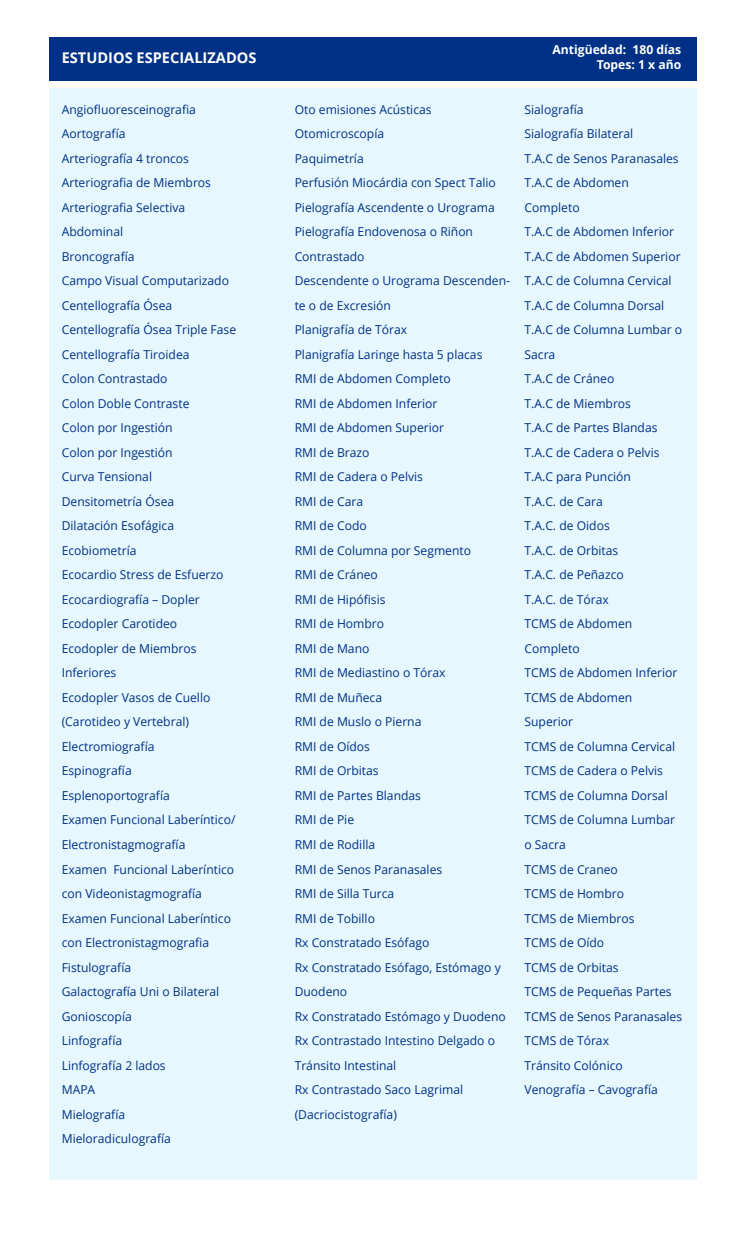
<style>
.page{position:relative;width:745px;height:1241px;background:#fff}
.page>*{position:absolute;margin:0;border:0;box-sizing:border-box;transform-origin:0 0}
.t1{font:700 14.7px "Open Sans";color:#fff}
.t2{font:12.25px/24.5px "Open Sans";color:#003186}
.t3{font:700 12.25px/14.5px "Open Sans";color:#fff;text-align:right}
</style>
<div class="page">
<div style="left:49px;top:37px;width:647px;height:44px;background:#003186"></div>
<div style="left:49px;top:88px;width:647px;height:1091px;background:#e6f7fd"></div>
<p class="t1" style="left:62px;top:48px;width:196px">ESTUDIOS ESPECIALIZADOS</p>
<p class="t3" style="left:552px;top:42px;width:130px">Antigüedad: 180 días<br>Topes: 1 x año</p>
<p class="t2" style="left:62px;top:96px;width:176px">Angiofluoresceinografia<br>Aortografía<br>Arteriografía 4 troncos<br>Arteriografia de Miembros<br>Arteriografia Selectiva<br>Abdominal<br>Broncografía<br>Campo Visual Computarizado<br>Centellografía Ósea<br>Centellografía Ósea Triple Fase<br>Centellografía Tiroidea<br>Colon Contrastado<br>Colon Doble Contraste<br>Colon por Ingestión<br>Colon por Ingestión<br>Curva Tensional<br>Densitometría Ósea<br>Dilatación Esofágica<br>Ecobiometría<br>Ecocardio Stress de Esfuerzo<br>Ecocardiografía – Dopler<br>Ecodopler Carotideo<br>Ecodopler de Miembros<br>Inferiores<br>Ecodopler Vasos de Cuello (Carotideo y Vertebral)<br>Electromiografía<br>Espinografía<br>Esplenoportografía<br>Examen Funcional Laberíntico/<br>Electronistagmografía<br>Examen Funcional Laberíntico con Videonistagmografía<br>Examen Funcional Laberíntico con Electronistagmografia<br>Fistulografía<br>Galactografía Uni o Bilateral<br>Gonioscopía<br>Linfografía<br>Linfografía 2 lados<br>MAPA<br>Mielografía<br>Mieloradiculografía</p>
<p class="t2" style="left:294px;top:96px;width:217px">Oto emisiones Acústicas<br>Otomicroscopía<br>Paquimetría<br>Perfusión Miocárdia con Spect Talio<br>Pielografía Ascendente o Urograma<br>Pielografía Endovenosa o Riñon<br>Contrastado<br>Descendente o Urograma Descenden&shy;te o de Excresión<br>Planigrafía de Tórax<br>Planigrafía Laringe hasta 5 placas<br>RMI de Abdomen Completo<br>RMI de Abdomen Inferior<br>RMI de Abdomen Superior<br>RMI de Brazo<br>RMI de Cadera o Pelvis<br>RMI de Cara<br>RMI de Codo<br>RMI de Columna por Segmento<br>RMI de Cráneo<br>RMI de Hipófisis<br>RMI de Hombro<br>RMI de Mano<br>RMI de Mediastino o Tórax<br>RMI de Muñeca<br>RMI de Muslo o Pierna<br>RMI de Oídos<br>RMI de Orbitas<br>RMI de Partes Blandas<br>RMI de Pie<br>RMI de Rodilla<br>RMI de Senos Paranasales<br>RMI de Silla Turca<br>RMI de Tobillo<br>Rx Constratado Esófago<br>Rx Constratado Esófago, Estómago y<br>Duodeno<br>Rx Constratado Estómago y Duodeno<br>Rx Contrastado Intestino Delgado o<br>Tránsito Intestinal<br>Rx Contrastado Saco Lagrimal (Dacriocistografía)</p>
<p class="t2" style="left:524px;top:96px;width:159px">Sialografía<br>Sialografía Bilateral<br>T.A.C de Senos Paranasales<br>T.A.C de Abdomen<br>Completo<br>T.A.C de Abdomen Inferior<br>T.A.C de Abdomen Superior<br>T.A.C de Columna Cervical<br>T.A.C de Columna Dorsal<br>T.A.C de Columna Lumbar o<br>Sacra<br>T.A.C de Cráneo<br>T.A.C de Miembros<br>T.A.C de Partes Blandas<br>T.A.C de Cadera o Pelvis<br>T.A.C para Punción<br>T.A.C. de Cara<br>T.A.C. de Oidos<br>T.A.C. de Orbitas<br>T.A.C. de Peñazco<br>T.A.C. de Tórax<br>TCMS de Abdomen<br>Completo<br>TCMS de Abdomen Inferior<br>TCMS de Abdomen<br>Superior<br>TCMS de Columna Cervical<br>TCMS de Cadera o Pelvis<br>TCMS de Columna Dorsal<br>TCMS de Columna Lumbar o Sacra<br>TCMS de Craneo<br>TCMS de Hombro<br>TCMS de Miembros<br>TCMS de Oído<br>TCMS de Orbitas<br>TCMS de Pequeñas Partes<br>TCMS de Senos Paranasales<br>TCMS de Tórax<br>Tránsito Colónico<br>Venografía – Cavografía</p>
</div>
